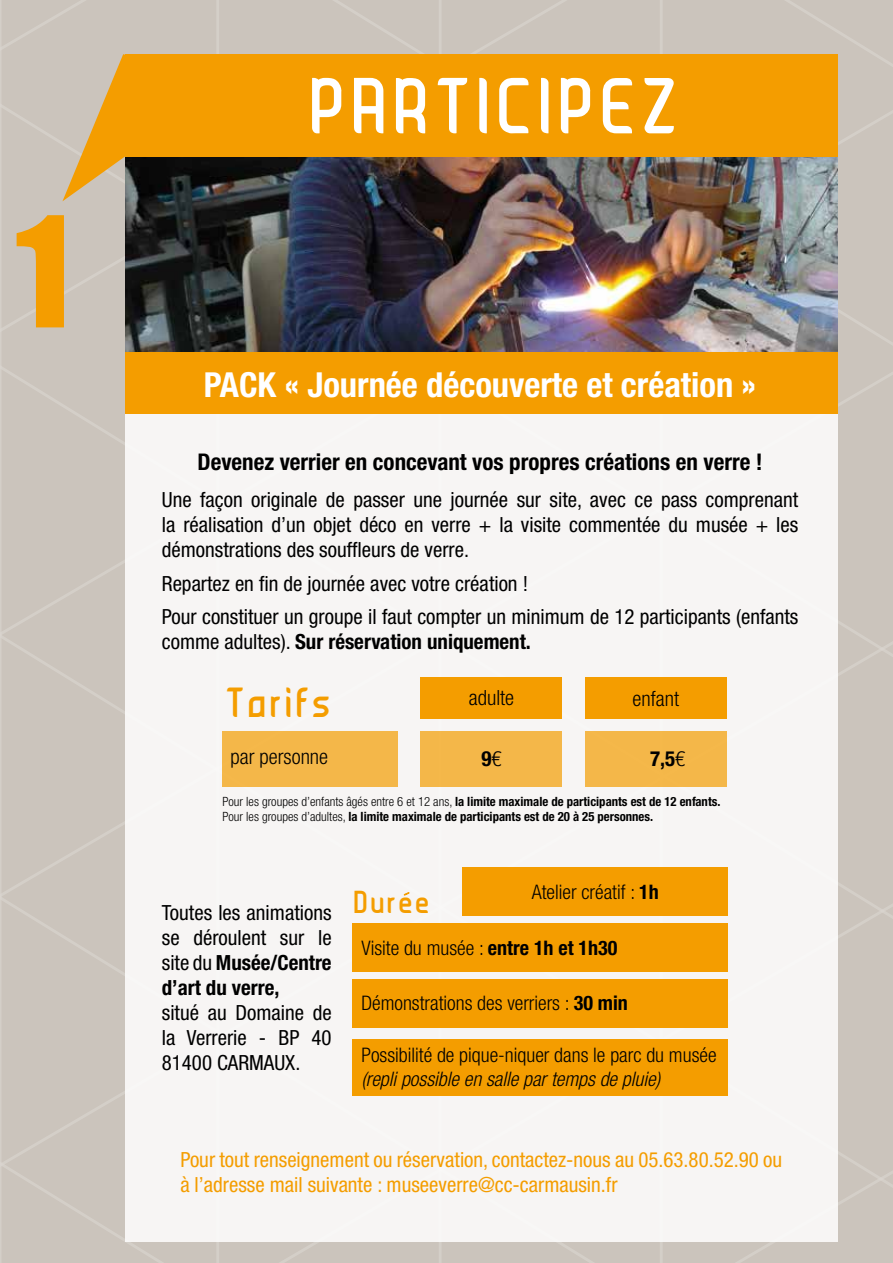
<style>
.page{position:relative;width:893px;height:1263px;background:#fff}
.page>*{position:absolute;margin:0;border:0;box-sizing:border-box;transform-origin:0 0}
.t1{font:141.9px "Impact";color:#f49d00}
.t2{font:700 63px "JUICE Bold";color:#fff}
.t3{font:700 condensed 34.5px "Helvetica Neue LT Std";color:#fff}
.t4{font:700 33.45px "JUICE Bold";color:#f49d00}
.t5{font:700 25.35px "JUICE Bold";color:#f49d00}
.t6{font:700 condensed 22.95px "Helvetica Neue LT Std";color:#000}
.t7{font:300 condensed 21px "Helvetica Neue LT Std";color:#000}
.t8{font:700 condensed 21px "Helvetica Neue LT Std";color:#000}
.t9{font:condensed 20.85px/25px "Helvetica Neue LT Std";color:#000;text-align:justify}
.t10{font:condensed 20.85px/25px "Helvetica Neue LT Std";color:#f49d00}
.t11{font:700 condensed 20.85px "Helvetica Neue LT Std";color:#000}
.t12{font:300 condensed 20.1px "Helvetica Neue LT Std";color:#000}
.t13{font:italic 300 condensed 20.1px "Helvetica Neue LT Std";color:#000}
.t14{font:700 condensed 12.75px/15.3px "Helvetica Neue LT Std";color:#000}
.s1{font-weight:400}
.s2{font-weight:300}
.s3{font-weight:700}
</style>
<div class="page">
<div style="left:10px;top:0;width:883px;height:246px;background:#cbc4bc"></div>
<div style="left:2px;top:246px;width:891px;height:184px;background:#cbc4bc"></div>
<div style="left:2px;top:430px;width:891px;height:174px;background:#cbc4bc"></div>
<div style="left:2px;top:604px;width:891px;height:659px;background:#cbc4bc"></div>
<div style="left:2px;top:765px;width:655px;height:498px;background:#cbc4bc"></div>
<hr style="left:660px;top:0;width:3px;height:1263px;background:#fff">
<hr style="left:439px;top:0;width:3px;height:1263px;background:#fff">
<hr style="left:216px;top:0;width:3px;height:1263px;background:#fff">
<div style="left:125px;top:351px;width:712px;height:891px;background:#f7f5f4"></div>
<div style="left:125px;top:351px;width:712px;height:63px;background:#f49d00"></div>
<img style="left:125px;top:157px;width:712px;height:194px">
<div style="left:125px;top:54px;width:712px;height:103px;background:#f49d00"></div>
<svg style="left:62px;top:54px;width:78px;height:147px;background:#d4ac66"></svg>
<div style="left:585px;top:678px;width:142px;height:41px;background:#f49d00"></div>
<div style="left:421px;top:677px;width:141px;height:41px;background:#f49d00"></div>
<div style="left:585px;top:731px;width:142px;height:55px;background:#f4b749"></div>
<div style="left:421px;top:731px;width:141px;height:55px;background:#f4b749"></div>
<div style="left:222px;top:731px;width:176px;height:55px;background:#f4b749"></div>
<div style="left:352px;top:923px;width:376px;height:49px;background:#f49d00"></div>
<div style="left:352px;top:979px;width:376px;height:48px;background:#f49d00"></div>
<div style="left:352px;top:1039px;width:376px;height:57px;background:#f49d00"></div>
<div style="left:462px;top:867px;width:266px;height:49px;background:#f49d00"></div>
<svg style="left:404px;top:892px;width:6px;height:4px"></svg>
<h1 class="t1" style="left:16px;top:162px;width:56px">1</h1>
<h2 class="t2" style="left:306px;top:77px;width:376px">PARTICIPEZ</h2>
<h3 class="t3" style="left:204px;top:364px;width:554px">PACK « Journée découverte et création »</h3>
<p class="t6" style="left:197px;top:448px;width:567px">Devenez verrier en concevant vos propres créations en verre !</p>
<p class="t9" style="left:162px;top:487px;width:638px">Une façon originale de passer une journée sur site, avec ce pass comprenant la réalisation d’un objet déco en verre + la visite commentée du musée + les démonstrations des souffleurs de verre.</p>
<p class="t9" style="left:162px;top:566px;width:638px;line-height:33.6px">Repartez en fin de journée avec votre création !<br>Pour constituer un groupe il faut compter un minimum de 12 participants (enfants</p>
<p class="t11" style="left:162px;top:629px;width:371px"><span class="s1">comme adultes).</span> Sur réservation uniquement.</p>
<h3 class="t4" style="left:224px;top:687px;width:110px">Tarifs</h3>
<p class="t7" style="left:469px;top:686px;width:47px">adulte</p>
<p class="t7" style="left:633px;top:686px;width:48px">enfant</p>
<p class="t7" style="left:231px;top:744px;width:99px">par personne</p>
<p class="t8" style="left:481px;top:746px;width:22px">9<span class="s2">€</span></p>
<p class="t8" style="left:650px;top:746px;width:37px">7,5<span class="s2">€</span></p>
<p class="t14" style="left:222px;top:793px;width:500px"><span class="s2">Pour les groupes d’enfants âgés entre 6 et 12 ans,</span> la limite maximale de participants est de 12 enfants.<br><span class="s2">Pour les groupes d’adultes,</span> la limite maximale de participants est de 20 à 25 personnes.</p>
<p class="t9" style="left:162px;top:899px;width:171px">Toutes les animations se déroulent sur le site du <span class="s3">Musée/Centre d’art du verre,</span></p>
<p class="t9" style="left:162px;top:1000px;width:171px">situé au Domaine de la Verrerie - BP 40<br>81400 CARMAUX.</p>
<p class="t5" style="left:352px;top:890px;width:80px">Duree</p>
<p class="t12" style="left:532px;top:880px;width:129px">Atelier créatif : <span class="s3">1h</span></p>
<p class="t12" style="left:361px;top:936px;width:258px">Visite du musée : <span class="s3">entre 1h et 1h30</span></p>
<p class="t12" style="left:361px;top:991px;width:268px">Démonstrations des verriers : <span class="s3">30 min</span></p>
<p class="t12" style="left:361px;top:1043px;width:357px">Possibilité de pique-niquer dans le parc du musée</p>
<p class="t13" style="left:361px;top:1067px;width:300px">(repli possible en salle par temps de pluie)</p>
<p class="t10" style="left:180px;top:1146px;width:603px">Pour tout renseignement ou réservation, contactez-nous au 05.63.80.52.90 ou à l’adresse mail suivante : museeverre@cc-carmausin.fr</p>
</div>
